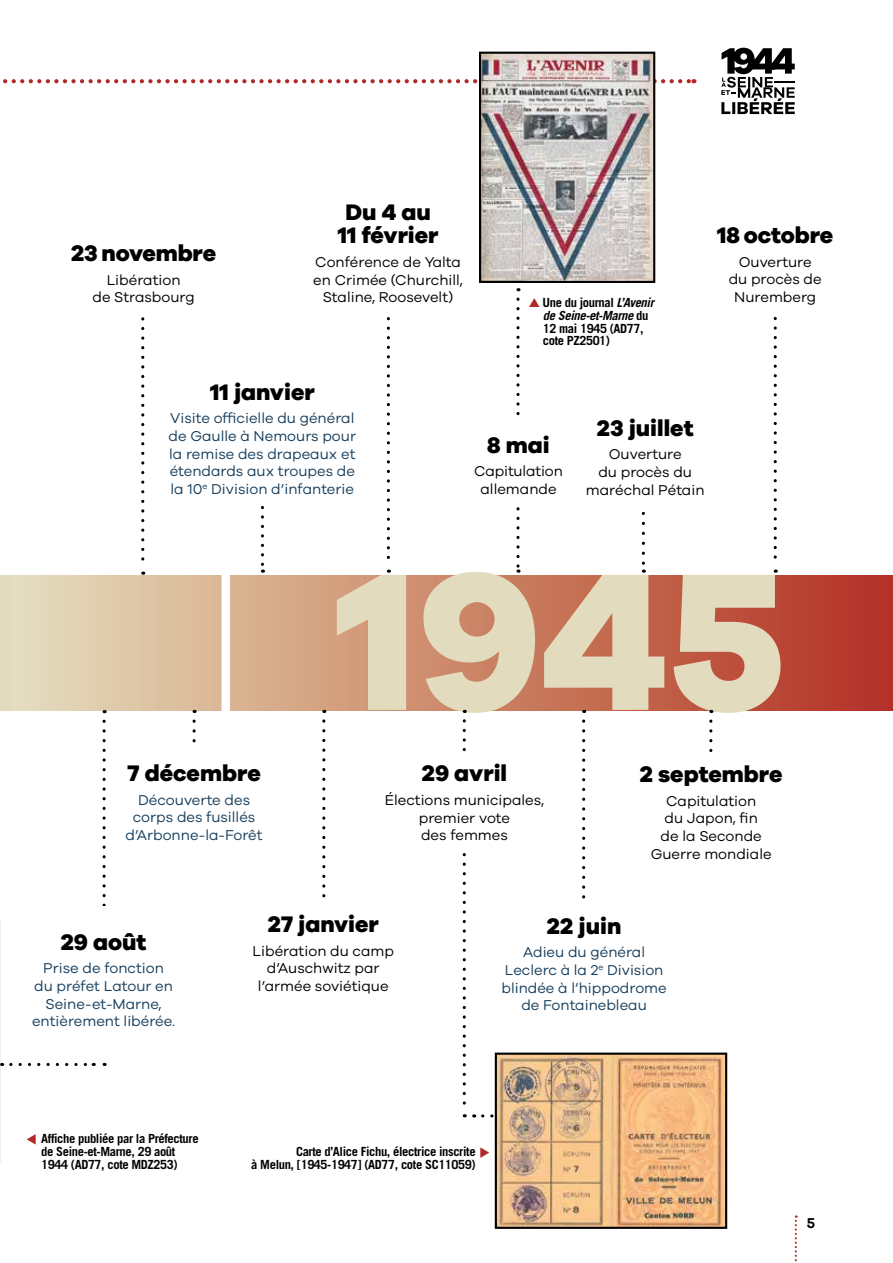
<style>
.page{position:relative;width:893px;height:1263px;background:#fff}
.page>*{position:absolute;margin:0;border:0;box-sizing:border-box;transform-origin:0 0}
.t1{font:800 201.45px "Galano Grotesque";color:#e2dbbd}
.t2{font:800 23.25px/23.2px "Galano Grotesque";color:#000;text-align:center}
.t3{font:14.7px/17.7px "Galano Grotesque";color:#000;text-align:center}
.t4{font:14.7px/17.7px "Galano Grotesque";color:#163e5d;text-align:center}
.t5{font:600 14.7px "Galano Grotesque";color:#000}
.t6{font:700 12.6px/12.6px "Trade Gothic LT Std";letter-spacing:-.03em;color:#000}
.s1{color:#b02927}
.s2{font-style:italic}
</style>
<div class="page">
<svg style="left:795px;top:1215px;width:2px;height:47px"></svg>
<svg style="left:721px;top:48px;width:74px;height:66px"></svg>
<div style="left:0;top:575px;width:893px;height:135px;background:linear-gradient(to right,#e6e2bd,#b3311f)"></div>
<div style="left:221px;top:563px;width:9px;height:161px;background:#fff"></div>
<svg style="left:322px;top:721px;width:3px;height:177px"></svg>
<svg style="left:582px;top:721px;width:3px;height:178px"></svg>
<svg style="left:463px;top:721px;width:3px;height:396px"></svg>
<svg style="left:103px;top:721px;width:3px;height:345px"></svg>
<svg style="left:192px;top:721px;width:4px;height:22px"></svg>
<svg style="left:709px;top:721px;width:3px;height:31px"></svg>
<svg style="left:774px;top:316px;width:3px;height:257px"></svg>
<div style="left:26px;top:906px;width:155px;height:145px;background:#fff"></div>
<div style="left:378px;top:752px;width:173px;height:99px;background:#fff"></div>
<svg style="left:3px;top:51px;width:691px;height:524px"></svg>
<div style="left:581px;top:405px;width:128px;height:101px;background:#fff"></div>
<svg style="left:0;top:920px;width:3px;height:242px"></svg>
<svg style="left:11px;top:1063px;width:83px;height:3px"></svg>
<div style="left:512px;top:419px;width:11px;height:9px;background:#fff"></div>
<div style="left:638px;top:502px;width:11px;height:10px;background:#fff"></div>
<img style="left:474px;top:1052px;width:254px;height:177px">
<h2 class="t2" style="left:71px;top:241px;width:146px">23 novembre</h2>
<p class="t3" style="left:92px;top:270px;width:104px">Libération<br>de Strasbourg</p>
<h2 class="t2" style="left:338px;top:200px;width:102px">Du 4 au<br>11 février</h2>
<p class="t3" style="left:313px;top:253px;width:151px">Conférence de Yalta en Crimée (Churchill,<br>Staline, Roosevelt)</p>
<p class="t6" style="left:543px;top:296px;width:113px;text-indent:-14px"><span class="s1">▲</span> Une du journal <span class="s2">L’Avenir de Seine-et-Marne</span> du<br>12 mai 1945 (AD77, cote PZ2501)</p>
<h2 class="t2" style="left:717px;top:223px;width:118px">18 octobre</h2>
<p class="t3" style="left:729px;top:252px;width:95px">Ouverture du procès de<br>Nuremberg</p>
<h2 class="t2" style="left:210px;top:379px;width:106px">11 janvier</h2>
<p class="t4" style="left:169px;top:409px;width:189px;text-align:justify">Visite officielle du général de Gaulle à Nemours pour la remise des drapeaux et étendards aux troupes de la 10<sup>e</sup> Division d’infanterie</p>
<h2 class="t2" style="left:597px;top:415px;width:98px">23 juillet</h2>
<h2 class="t2" style="left:487px;top:432px;width:64px">8 mai</h2>
<p class="t3" style="left:474px;top:462px;width:90px">Capitulation allemande</p>
<p class="t3" style="left:586px;top:445px;width:120px">Ouverture<br>du procès du maréchal Pétain</p>
<h2 class="t2" style="left:127px;top:761px;width:135px">7 décembre</h2>
<p class="t4" style="left:126px;top:790px;width:138px">Découverte des corps des fusillés d’Arbonne-la-Forêt</p>
<h1 class="t1" style="left:336px;top:515px;width:452px">1945</h1>
<h2 class="t2" style="left:422px;top:761px;width:87px">29 avril</h2>
<p class="t3" style="left:385px;top:791px;width:161px">Élections municipales, premier vote<br>des femmes</p>
<h2 class="t2" style="left:640px;top:762px;width:144px">2 septembre</h2>
<p class="t3" style="left:651px;top:791px;width:122px">Capitulation<br>du Japon, fin<br>de la Seconde<br>Guerre mondiale</p>
<h2 class="t2" style="left:61px;top:929px;width:87px">29 août</h2>
<p class="t4" style="left:32px;top:959px;width:145px">Prise de fonction<br>du préfet Latour en<br>Seine-et-Marne, entièrement libérée.</p>
<p class="t6" style="left:41px;top:1132px;width:159px">Affiche publiée par la Préfecture de Seine-et-Marne, 29 août<br>1944 (AD77, cote MDZ253)</p>
<h2 class="t2" style="left:268px;top:912px;width:113px">27 janvier</h2>
<p class="t3" style="left:253px;top:941px;width:143px">Libération du camp d’Auschwitz par l’armée soviétique</p>
<h2 class="t2" style="left:547px;top:913px;width:76px">22 juin</h2>
<p class="t4" style="left:501px;top:943px;width:167px">Adieu du général<br>Leclerc à la 2<sup>e</sup> Division blindée à l’hippodrome de Fontainebleau</p>
<p class="t6" style="left:251px;top:1145px;width:226px;text-align:right">Carte d’Alice Fichu, électrice inscrite<br>à Melun, [1945-1947] (AD77, cote SC11059)</p>
<p class="t5" style="left:807px;top:1214px;width:10px">5</p>
</div>
